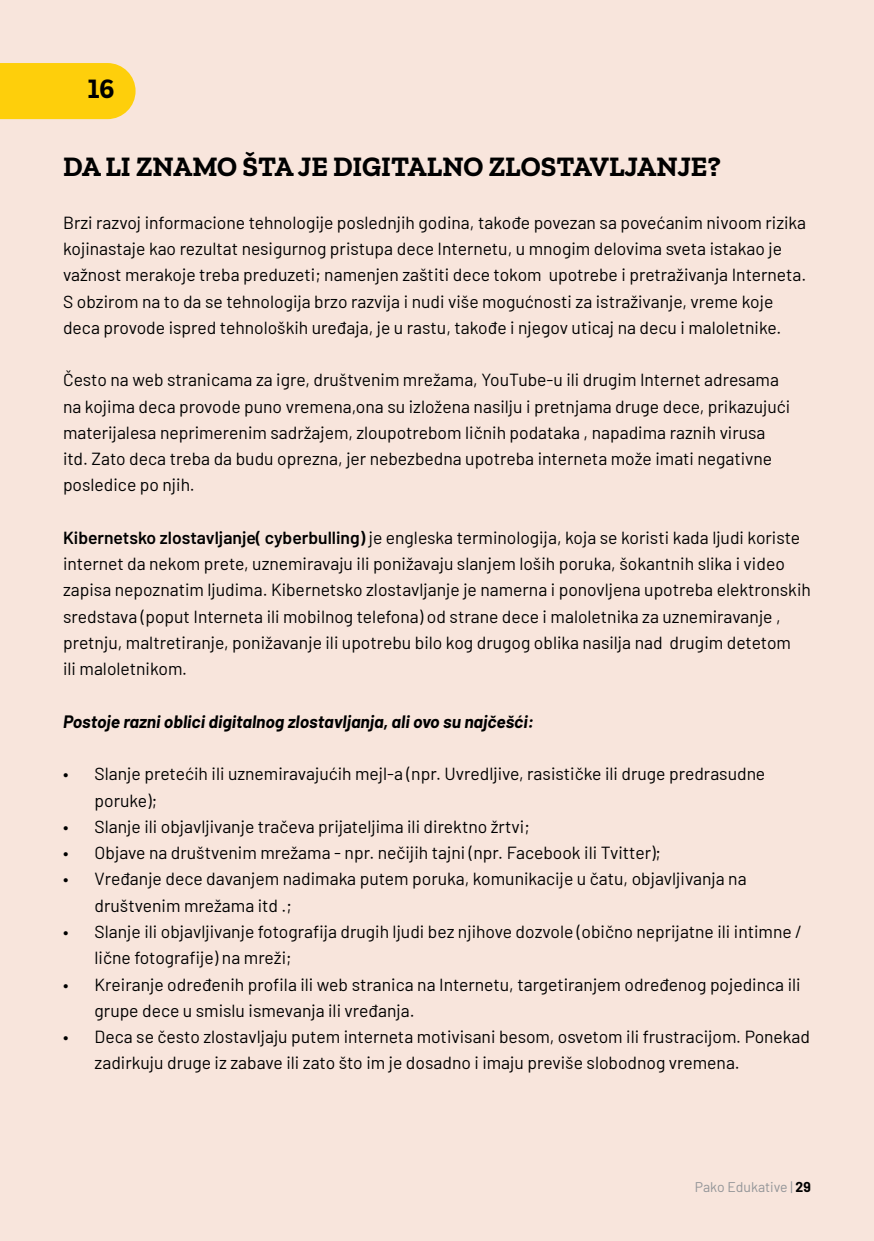
<style>
.page{position:relative;width:874px;height:1241px;background:#fff}
.page>*{position:absolute;margin:0;border:0;box-sizing:border-box;transform-origin:0 0}
.t1{font:700 28px "Zilla Slab";color:#000}
.t2{font:17.5px/26.2px "Barlow";color:#000}
.t3{font:italic 700 17.5px "Barlow";color:#000}
.t4{font:14px "Barlow";color:#939598}
.s1{font-weight:600}
.s2{font-weight:700;color:#000}
</style>
<div class="page">
<div style="left:0;top:0;width:873px;height:1240px;background:#f8e5dc"></div>
<div style="left:0;top:63px;width:135px;height:56px;background:#fecf0b"></div>
<h1 class="t1" style="left:88px;top:73px;width:28px">16</h1>
<h1 class="t1" style="left:63px;top:151px;width:659px">DA LI ZNAMO ŠTA JE DIGITALNO ZLOSTAVLJANJE?</h1>
<p class="t2" style="left:63px;top:208px;width:744px">Brzi razvoj informacione tehnologije poslednjih godina, takođe povezan sa povećanim nivoom rizika kojinastaje kao rezultat nesigurnog pristupa dece Internetu, u mnogim delovima sveta istakao je važnost merakoje treba preduzeti; namenjen zaštiti dece tokom upotrebe i pretraživanja Interneta.<br>S obzirom na to da se tehnologija brzo razvija i nudi više mogućnosti za istraživanje, vreme koje deca provode ispred tehnoloških uređaja, je u rastu, takođe i njegov uticaj na decu i maloletnike.</p>
<p class="t2" style="left:63px;top:365px;width:728px">Često na web stranicama za igre, društvenim mrežama, YouTube-u ili drugim Internet adresama na kojima deca provode puno vremena,ona su izložena nasilju i pretnjama druge dece, prikazujući materijalesa neprimerenim sadržajem, zloupotrebom ličnih podataka , napadima raznih virusa itd. Zato deca treba da budu oprezna, jer nebezbedna upotreba interneta može imati negativne posledice po njih.</p>
<p class="t2" style="left:63px;top:523px;width:749px"><span class="s1">Kibernetsko zlostavljanje( cyberbulling)</span> je engleska terminologija, koja se koristi kada ljudi koriste internet da nekom prete, uznemiravaju ili ponižavaju slanjem loših poruka, šokantnih slika i video zapisa nepoznatim ljudima. Kibernetsko zlostavljanje je namerna i ponovljena upotreba elektronskih sredstava (poput Interneta ili mobilnog telefona) od strane dece i maloletnika za uznemiravanje , pretnju, maltretiranje, ponižavanje ili upotrebu bilo kog drugog oblika nasilja nad drugim detetom<br>ili maloletnikom.</p>
<p class="t3" style="left:63px;top:708px;width:472px">Postoje razni oblici digitalnog zlostavljanja, ali ovo su najčešći:</p>
<p class="t2" style="left:94px;top:759px;width:672px;text-indent:-32px">• Slanje pretećih ili uznemiravajućih mejl-a (npr. Uvredljive, rasističke ili druge predrasudne poruke);</p>
<p class="t2" style="left:63px;top:812px;width:468px">• Slanje ili objavljivanje tračeva prijateljima ili direktno žrtvi;</p>
<p class="t2" style="left:63px;top:838px;width:599px">• Objave na društvenim mrežama - npr. nečijih tajni (npr. Facebook ili Tvitter);</p>
<p class="t2" style="left:94px;top:864px;width:653px;text-indent:-32px">• Vređanje dece davanjem nadimaka putem poruka, komunikacije u čatu, objavljivanja na društvenim mrežama itd .;</p>
<p class="t2" style="left:94px;top:917px;width:708px;text-indent:-32px">• Slanje ili objavljivanje fotografija drugih ljudi bez njihove dozvole (obično neprijatne ili intimne / lične fotografije) na mreži;</p>
<p class="t2" style="left:94px;top:969px;width:707px;text-indent:-32px">• Kreiranje određenih profila ili web stranica na Internetu, targetiranjem određenog pojedinca ili grupe dece u smislu ismevanja ili vređanja.</p>
<p class="t2" style="left:94px;top:1022px;width:716px;text-indent:-32px">• Deca se često zlostavljaju putem interneta motivisani besom, osvetom ili frustracijom. Ponekad zadirkuju druge iz zabave ili zato što im je dosadno i imaju previše slobodnog vremena.</p>
<p class="t4" style="left:694px;top:1176px;width:117px">Pako Edukative | <span class="s2">29</span></p>
</div>
